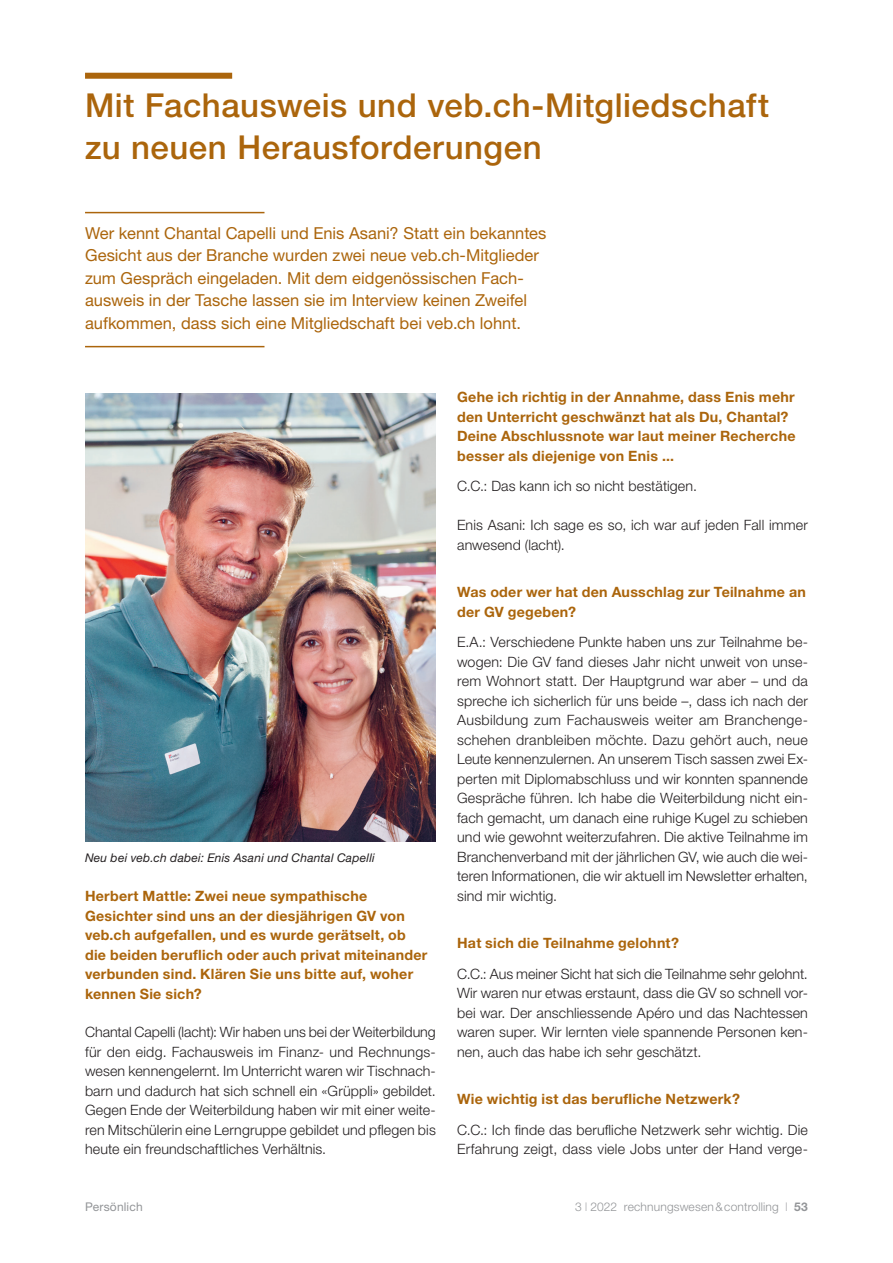
<style>
.page{position:relative;width:893px;height:1263px;background:#fff}
.page>*{position:absolute;margin:0;border:0;box-sizing:border-box;transform-origin:0 0}
.t1{font:500 33px/42px "Helvetica Neue LT Std";letter-spacing:.015em;color:#ab650c}
.t2{font:16.5px/22.5px "Helvetica Neue LT Std";color:#ab650c}
.t3{font:300 14.25px/19.5px "Helvetica Neue LT Std";letter-spacing:.01em;color:#231f20}
.t4{font:700 14.25px/19.5px "Helvetica Neue LT Std";letter-spacing:.015em;color:#ab650c}
.t5{font:italic 12px "Helvetica Neue LT Std";letter-spacing:.02em;color:#231f20}
.t6{font:300 12px "Helvetica Neue LT Std";letter-spacing:.015em;color:#939598}
.t7{font:12px "Helvetica Neue LT Std";letter-spacing:.015em;color:#939598}
.s1{font-weight:100}
.s2{font-weight:700}
</style>
<div class="page">
<div style="left:85px;top:73px;width:147px;height:6px;background:#ab650c"></div>
<hr style="left:85px;top:212px;width:179px;height:1px;background:#ab650c">
<hr style="left:85px;top:346px;width:179px;height:1px;background:#ab650c">
<img style="left:85px;top:393px;width:350px;height:448px">
<h1 class="t1" style="left:85px;top:84px;width:685px">Mit Fachausweis und veb.ch-Mitgliedschaft zu neuen Herausforderungen</h1>
<p class="t2" style="left:85px;top:221px;width:463px">Wer kennt Chantal Capelli und Enis Asani? Statt ein bekanntes Gesicht aus der Branche wurden zwei neue veb.ch-Mitglieder zum Gespräch eingeladen. Mit dem eidgenössischen Fach&shy;ausweis in der Tasche lassen sie im Interview keinen Zweifel aufkommen, dass sich eine Mitgliedschaft bei veb.ch lohnt.</p>
<p class="t5" style="left:85px;top:850px;width:291px">Neu bei veb.ch dabei: Enis Asani und Chantal Capelli</p>
<p class="t4" style="left:85px;top:886px;width:344px">Herbert Mattle: Zwei neue sympathische Gesichter sind uns an der diesjährigen GV von veb.ch aufgefallen, und es wurde gerätselt, ob die beiden beruflich oder auch privat miteinander verbunden sind. Klären Sie uns bitte auf, woher kennen Sie sich?</p>
<p class="t3" style="left:85px;top:1022px;width:352px">Chantal Capelli (lacht): Wir haben uns bei der Weiterbildung für den eidg. Fachausweis im Finanz- und Rechnungs&shy;wesen kennengelernt. Im Unterricht waren wir Tischnach&shy;barn und dadurch hat sich schnell ein «Grüppli» gebildet.<br>Gegen Ende der Weiterbildung haben wir mit einer weite&shy;ren Mitschülerin eine Lerngruppe gebildet und pflegen bis heute ein freundschaftliches Verhältnis.</p>
<p class="t4" style="left:457px;top:387px;width:340px">Gehe ich richtig in der Annahme, dass Enis mehr den Unterricht geschwänzt hat als Du, Chantal?<br>Deine Abschlussnote war laut meiner Recherche besser als diejenige von Enis ...</p>
<p class="t3" style="left:457px;top:476px;width:241px">C.C.: Das kann ich so nicht bestätigen.</p>
<p class="t3" style="left:457px;top:515px;width:352px">Enis Asani: Ich sage es so, ich war auf jeden Fall immer anwesend (lacht).</p>
<p class="t4" style="left:457px;top:582px;width:350px">Was oder wer hat den Ausschlag zur Teilnahme an der GV gegeben?</p>
<p class="t3" style="left:457px;top:632px;width:352px;text-align:justify">E.A.: Verschiedene Punkte haben uns zur Teilnahme be&shy;wogen: Die GV fand dieses Jahr nicht unweit von unse&shy;rem Wohnort statt. Der Hauptgrund war aber – und da spreche ich sicherlich für uns beide –, dass ich nach der Ausbildung zum Fachausweis weiter am Branchenge&shy;schehen dranbleiben möchte. Dazu gehört auch, neue Leute kennenzulernen. An unserem Tisch sassen zwei Ex&shy;perten mit Diplomabschluss und wir konnten spannende Gespräche führen. Ich habe die Weiterbildung nicht ein&shy;fach gemacht, um danach eine ruhige Kugel zu schieben und wie gewohnt weiterzufahren. Die aktive Teilnahme im Branchenverband mit der jährlichen GV, wie auch die wei&shy;teren Informationen, die wir aktuell im Newsletter erhalten, sind mir wichtig.</p>
<p class="t4" style="left:457px;top:933px;width:223px">Hat sich die Teilnahme gelohnt?</p>
<p class="t3" style="left:457px;top:963px;width:352px;text-align:justify">C.C.: Aus meiner Sicht hat sich die Teilnahme sehr gelohnt.<br>Wir waren nur etwas erstaunt, dass die GV so schnell vor&shy;bei war. Der anschliessende Apéro und das Nachtessen waren super. Wir lernten viele spannende Personen ken&shy;nen, auch das habe ich sehr geschätzt.</p>
<p class="t4" style="left:457px;top:1089px;width:284px">Wie wichtig ist das berufliche Netzwerk?</p>
<p class="t3" style="left:457px;top:1119px;width:352px">C.C.: Ich finde das berufliche Netzwerk sehr wichtig. Die<br>Erfahrung zeigt, dass viele Jobs unter der Hand verge-</p>
<p class="t7" style="left:85px;top:1200px;width:59px">Persönlich</p>
<p class="t6" style="left:575px;top:1200px;width:234px">3 <span class="s1">I</span> 2022 rechnungswesen&amp;controlling <span class="s1">I</span> <span class="s2">53</span></p>
</div>
